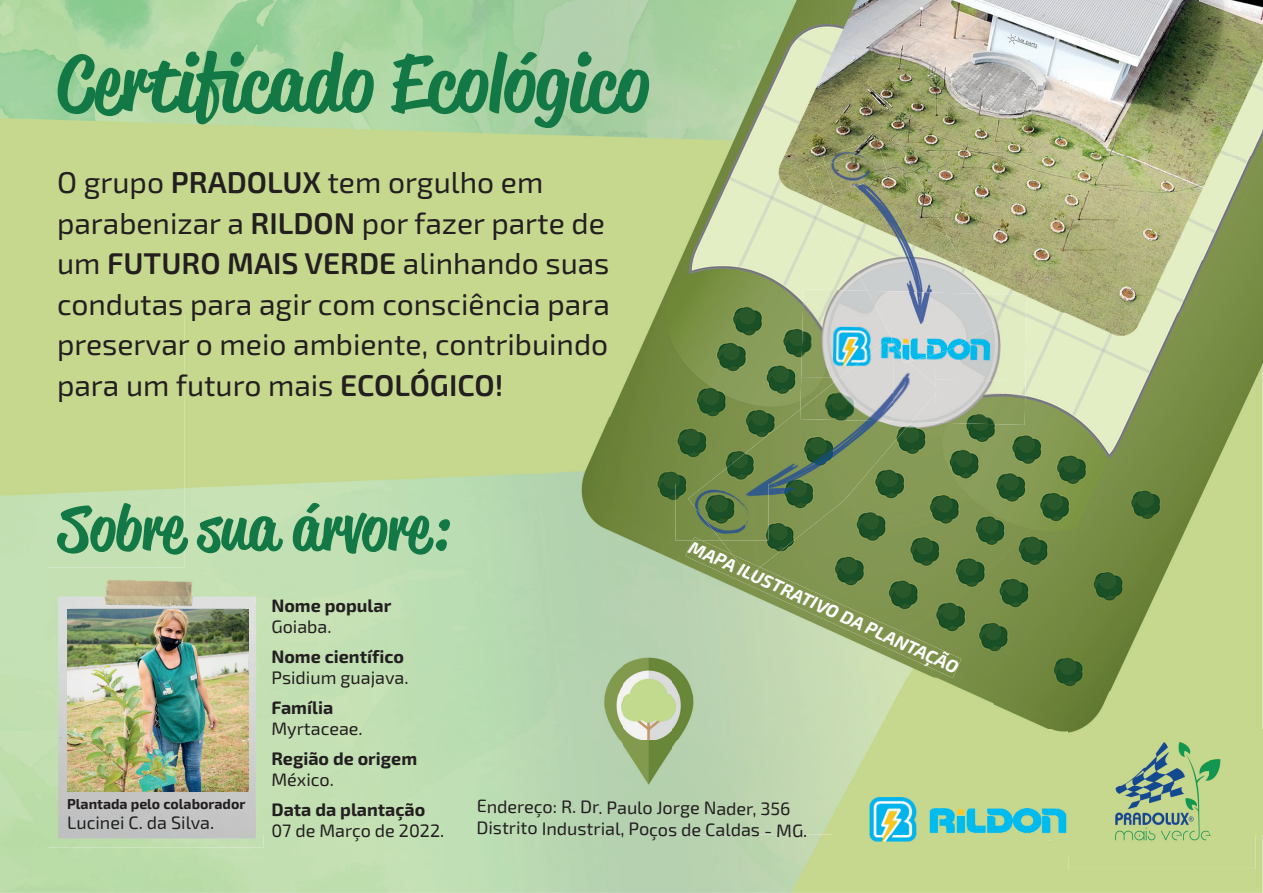
<style>
.page{position:relative;width:1263px;height:893px;background:#fff}
.page>*{position:absolute;margin:0;border:0;box-sizing:border-box;transform-origin:0 0}
.t1{font:500 78px "Reklame Script";color:#127845}
.t2{font:500 63px "Reklame Script";color:#127845}
.t3{font:30px/40.5px "Exo 2";color:#231f20}
.t4{font:18px/21.5px "Exo 2";letter-spacing:-.01em;color:#231f20}
.t5{font:700 18px "Exo 2";color:#231f20}
.t6{font:italic 700 18px "Exo 2";color:#fff}
.t7{font:700 14.25px "Exo 2";color:#231f20}
.s1{font-weight:600}
</style>
<div class="page">
<img style="left:561px;top:0;width:270px;height:417px">
<img style="left:831px;top:0;width:432px;height:156px">
<img style="left:978px;top:156px;width:285px;height:104px">
<img style="left:978px;top:260px;width:285px;height:53px">
<img style="left:994px;top:313px;width:269px;height:417px">
<img style="left:561px;top:417px;width:433px;height:261px">
<div style="left:561px;top:678px;width:54px;height:156px;background:#b6d3b0"></div>
<img style="left:885px;top:678px;width:109px;height:100px">
<div style="left:993px;top:730px;width:75px;height:48px;background:#c5d88d"></div>
<div style="left:615px;top:787px;width:55px;height:47px;background:#b5d1af"></div>
<img style="left:686px;top:540px;width:275px;height:138px">
<img style="left:574px;top:648px;width:148px;height:139px">
<img style="left:48px;top:567px;width:216px;height:280px">
<img style="left:184px;top:567px;width:80px;height:267px">
<img style="left:67px;top:610px;width:182px;height:181px">
<img style="left:833px;top:778px;width:255px;height:78px">
<div style="left:1068px;top:834px;width:188px;height:35px;background:#c6d88e"></div>
<img style="left:1068px;top:692px;width:141px;height:95px">
<div style="left:1209px;top:692px;width:47px;height:142px;background:#c5d88d"></div>
<img style="left:1088px;top:787px;width:121px;height:47px">
<img style="left:801px;top:289px;width:66px;height:53px">
<img style="left:939px;top:294px;width:88px;height:87px">
<img style="left:935px;top:379px;width:90px;height:46px">
<img style="left:804px;top:143px;width:174px;height:151px">
<img style="left:867px;top:291px;width:128px;height:71px">
<img style="left:675px;top:484px;width:13px;height:56px">
<img style="left:706px;top:409px;width:205px;height:158px">
<img style="left:732px;top:555px;width:28px;height:21px">
<img style="left:800px;top:342px;width:94px;height:79px">
<img style="left:893px;top:350px;width:46px;height:72px">
<svg style="left:901px;top:356px;width:7px;height:7px"></svg>
<img style="left:688px;top:484px;width:80px;height:56px">
<img style="left:823px;top:140px;width:56px;height:24px">
<img style="left:825px;top:148px;width:63px;height:45px">
<h1 class="t1" style="left:57px;top:29px;width:593px">Certificado Ecológico</h1>
<p class="t3" style="left:57px;top:163px;width:554px">O grupo <span class="s1">PRADOLUX</span> tem orgulho em parabenizar a <span class="s1">RILDON</span> por fazer parte de um <span class="s1">FUTURO MAIS VERDE</span> alinhando suas condutas para agir com consciência para preservar o meio ambiente, contribuindo para um futuro mais <span class="s1">ECOLÓGICO!</span></p>
<h2 class="t2" style="left:58px;top:485px;width:392px">Sobre sua árvore:</h2>
<p class="t7" style="left:67px;top:796px;width:180px">Plantada pelo colaborador</p>
<p class="t4" style="left:67px;top:812px;width:148px">Lucinei C. da Silva.</p>
<p class="t5" style="left:271px;top:595px;width:121px">Nome popular</p>
<p class="t4" style="left:271px;top:616px;width:62px">Goiaba.</p>
<p class="t5" style="left:271px;top:646px;width:134px">Nome científico</p>
<p class="t4" style="left:271px;top:667px;width:139px">Psidium guajava.</p>
<p class="t5" style="left:271px;top:697px;width:63px">Família</p>
<p class="t4" style="left:271px;top:718px;width:93px">Myrtaceae.</p>
<p class="t5" style="left:271px;top:748px;width:147px">Região de origem</p>
<p class="t4" style="left:271px;top:769px;width:64px">México.</p>
<p class="t5" style="left:271px;top:799px;width:155px">Data da plantação</p>
<p class="t4" style="left:271px;top:820px;width:174px">07 de Março de 2022.</p>
<p class="t6" style="left:694px;top:537px;width:296px;rotate:24deg">MAPA ILUSTRATIVO DA PLANTAÇÃO</p>
<p class="t4" style="left:476px;top:797px;width:333px">Endereço: R. Dr. Paulo Jorge Nader, 356<br>Distrito Industrial, Poços de Caldas - MG.</p>
</div>
